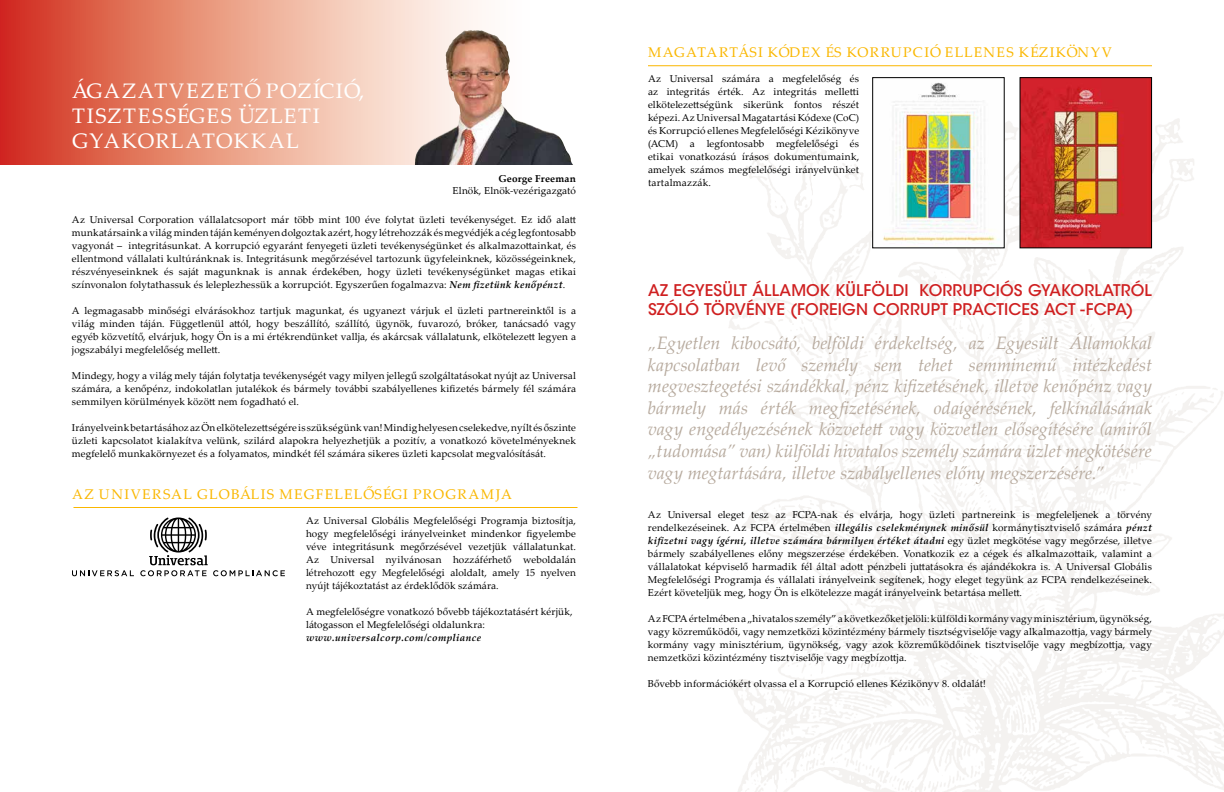
<style>
.page{position:relative;width:1224px;height:792px;background:#fff}
.page>*{position:absolute;margin:0;border:0;box-sizing:border-box;transform-origin:0 0}
.t1{font:21px/25.2px "Palatino Linotype";letter-spacing:.07em;color:#fff}
.t2{font:italic 18px/21.6px "Palatino Linotype";color:#b7aa9e;text-align:justify}
.t3{font:500 16px/19.2px "ITC Avant Garde Std";letter-spacing:.005em;color:#cf1f20}
.t4{font:14px "Palatino Linotype";letter-spacing:.085em;color:#fab700}
.t5{font:10px/13px "Palatino Linotype";letter-spacing:.01em;color:#000;text-align:justify}
.t6{font:italic 700 10px "Palatino Linotype";letter-spacing:.04em;color:#000}
.t7{font:700 10px "Palatino Linotype";letter-spacing:.02em;color:#000}
.s1{font-weight:700;font-style:italic}
</style>
<div class="page">
<svg style="left:0;top:0;width:482px;height:165px;background:#e8947f"></svg>
<img style="left:415px;top:30px;width:158px;height:135px">
<img style="left:883px;top:82px;width:117px;height:164px">
<div style="left:872px;top:77px;width:133px;height:171px;border:1px solid #000"></div>
<img style="left:1022px;top:79px;width:128px;height:167px">
<div style="left:1020px;top:77px;width:132px;height:171px;border:1px solid #000"></div>
<hr style="left:73px;top:507px;width:504px;height:1px;background:#fab700">
<hr style="left:648px;top:65px;width:504px;height:1px;background:#fab700">
<svg style="left:72px;top:570px;width:62px;height:6px"></svg>
<svg style="left:140px;top:517px;width:145px;height:59px"></svg>
<h1 class="t1" style="left:72px;top:77px;width:294px">ÁGAZATVEZETŐ POZÍCIÓ,<br>TISZTESSÉGES ÜZLETI<br>GYAKORLATOKKAL</h1>
<p class="t7" style="left:498px;top:171px;width:79px">George Freeman</p>
<p class="t5" style="left:453px;top:183px;width:125px">Elnök, Elnök-vezérigazgató</p>
<p class="t5" style="left:72px;top:213px;width:506px">Az Universal Corporation vállalatcsoport már több mint 100 éve folytat üzleti tevékenységet. Ez idő alatt munkatársaink a világ minden táján keményen dolgoztak azért, hogy létrehozzák és megvédjék a cég legfontosabb vagyonát – integritásunkat. A korrupció egyaránt fenyegeti üzleti tevékenységünket és alkalmazottainkat, és ellentmond vállalati kultúránknak is. Integritásunk megőrzésével tartozunk ügyfeleinknek, közösségeinknek, részvényeseinknek és saját magunknak is annak érdekében, hogy üzleti tevékenységünket magas etikai színvonalon folytathassuk és leleplezhessük a korrupciót. Egyszerűen fogalmazva: <span class="s1">Nem fizetünk kenőpénzt</span>.</p>
<p class="t5" style="left:72px;top:304px;width:506px">A legmagasabb minőségi elvárásokhoz tartjuk magunkat, és ugyanezt várjuk el üzleti partnereinktől is a világ minden táján. Függetlenül attól, hogy beszállító, szállító, ügynök, fuvarozó, bróker, tanácsadó vagy egyéb közvetítő, elvárjuk, hogy Ön is a mi értékrendünket vallja, és akárcsak vállalatunk, elkötelezett legyen a jogszabályi megfelelőség mellett.</p>
<p class="t5" style="left:72px;top:369px;width:506px">Mindegy, hogy a világ mely táján folytatja tevékenységét vagy milyen jellegű szolgáltatásokat nyújt az Universal számára, a kenőpénz, indokolatlan jutalékok és bármely további szabályellenes kifizetés bármely fél számára semmilyen körülmények között nem fogadható el.</p>
<p class="t5" style="left:72px;top:421px;width:506px">Irányelveink betartásához az Ön elkötelezettségére is szükségünk van! Mindig helyesen cselekedve, nyílt és őszinte üzleti kapcsolatot kialakítva velünk, szilárd alapokra helyezhetjük a pozitív, a vonatkozó követelményeknek megfelelő munkakörnyezet és a folyamatos, mindkét fél számára sikeres üzleti kapcsolat megvalósítását.</p>
<h3 class="t4" style="left:72px;top:484px;width:442px">AZ UNIVERSAL GLOBÁLIS MEGFELELŐSÉGI PROGRAMJA</h3>
<p class="t5" style="left:306px;top:514px;width:272px">Az Universal Globális Megfelelőségi Programja biztosítja, hogy megfelelőségi irányelveinket mindenkor figyelembe véve integritásunk megőrzésével vezetjük vállalatunkat.<br>Az Universal nyilvánosan hozzáférhető weboldalán létrehozott egy Megfelelőségi aloldalt, amely 15 nyelven nyújt tájékoztatást az érdeklődök számára.</p>
<p class="t5" style="left:306px;top:605px;width:268px">A megfelelőségre vonatkozó bővebb tájékoztatásért kérjük, látogasson el Megfelelőségi oldalunkra:</p>
<p class="t6" style="left:306px;top:631px;width:177px">www.universalcorp.com/compliance</p>
<h3 class="t4" style="left:648px;top:42px;width:465px">MAGATARTÁSI KÓDEX ÉS KORRUPCIÓ ELLENES KÉZIKÖNYV</h3>
<p class="t5" style="left:648px;top:72px;width:213px">Az Universal számára a megfelelőség és az integritás érték. Az integritás melletti elkötelezettségünk sikerünk fontos részét képezi. Az Universal Magatartási Kódexe (CoC) és Korrupció ellenes Megfelelőségi Kézikönyve (ACM) a legfontosabb megfelelőségi és etikai vonatkozású írásos dokumentumaink, amelyek számos megfelelőségi irányelvünket tartalmazzák.</p>
<h3 class="t3" style="left:648px;top:281px;width:505px">AZ EGYESÜLT ÁLLAMOK KÜLFÖLDI KORRUPCIÓS GYAKORLATRÓL<br>SZÓLÓ TÖRVÉNYE (FOREIGN CORRUPT PRACTICES ACT -FCPA)</h3>
<p class="t2" style="left:648px;top:331px;width:506px">„Egyetlen kibocsátó, belföldi érdekeltség, az Egyesült Államokkal kapcsolatban levő személy sem tehet semminemű intézkedést megvesztegetési szándékkal, pénz kifizetésének, illetve kenőpénz vagy bármely más érték megfizetésének, odaígérésének, felkínálásának vagy engedélyezésének közvetett vagy közvetlen elősegítésére (amiről „tudomása” van) külföldi hivatalos személy számára üzlet megkötésére vagy megtartására, illetve szabályellenes előny megszerzésére.”</p>
<p class="t5" style="left:648px;top:507px;width:506px">Az Universal eleget tesz az FCPA-nak és elvárja, hogy üzleti partnereink is megfeleljenek a törvény rendelkezéseinek. Az FCPA értelmében <span class="s1">illegális cselekménynek minősül</span> kormánytisztviselő számára <span class="s1">pénzt kifizetni vagy ígérni, illetve számára bármilyen értéket átadni</span> egy üzlet megkötése vagy megőrzése, illetve bármely szabályellenes előny megszerzése érdekében. Vonatkozik ez a cégek és alkalmazottaik, valamint a vállalatokat képviselő harmadik fél által adott pénzbeli juttatásokra és ajándékokra is. A Universal Globális Megfelelőségi Programja és vállalati irányelveink segítenek, hogy eleget tegyünk az FCPA rendelkezéseinek.<br>Ezért követeljük meg, hogy Ön is elkötelezze magát irányelveink betartása mellett.</p>
<p class="t5" style="left:648px;top:611px;width:506px">Az FCPA értelmében a „hivatalos személy” a következőket jelöli: külföldi kormány vagy minisztérium, ügynökség, vagy közreműködői, vagy nemzetközi közintézmény bármely tisztségviselője vagy alkalmazottja, vagy bármely kormány vagy minisztérium, ügynökség, vagy azok közreműködőinek tisztviselője vagy megbízottja, vagy nemzetközi közintézmény tisztviselője vagy megbízottja.</p>
<p class="t5" style="left:648px;top:676px;width:340px">Bővebb információkért olvassa el a Korrupció ellenes Kézikönyv 8. oldalát!</p>
</div>
